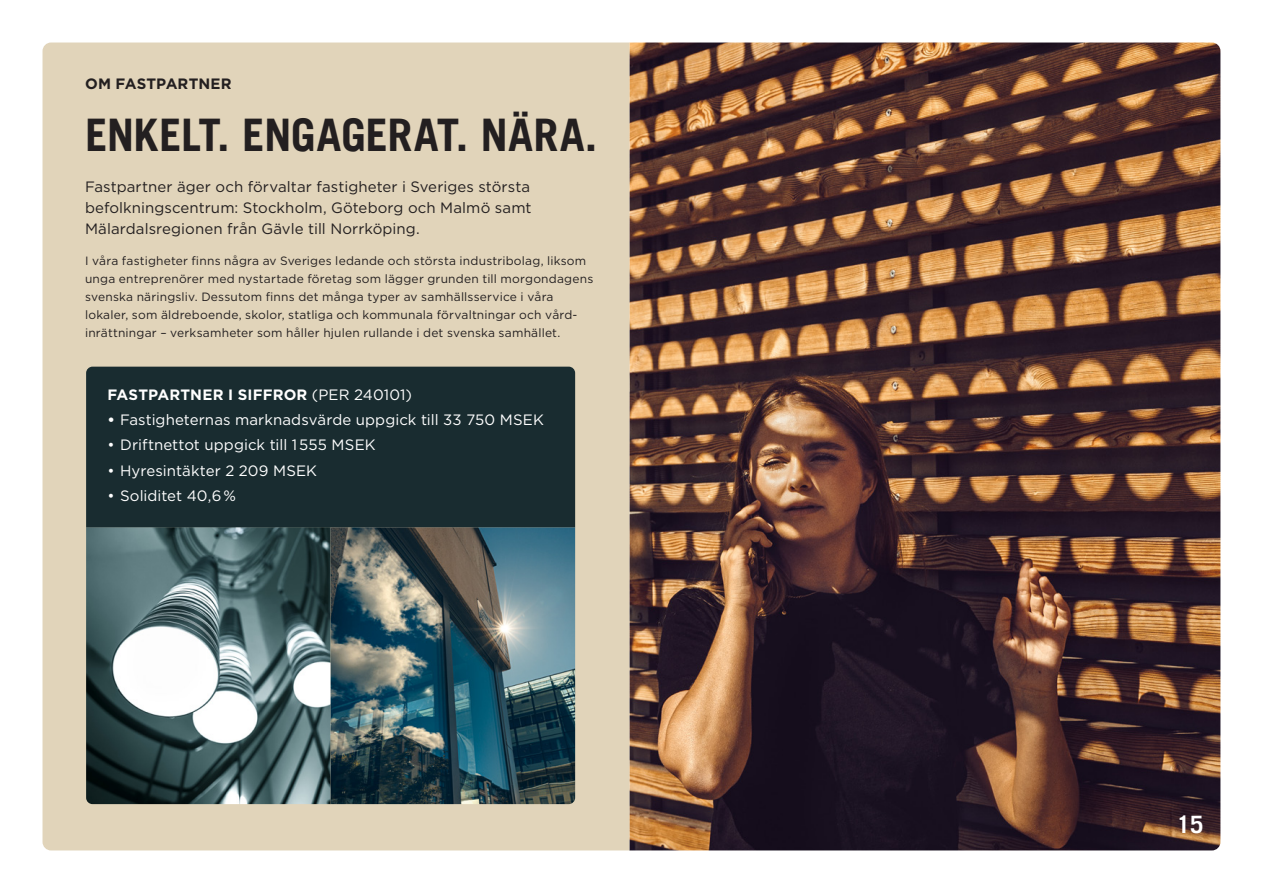
<style>
.page{position:relative;width:1263px;height:893px;background:#fff}
.page>*{position:absolute;margin:0;border:0;box-sizing:border-box;transform-origin:0 0}
.t1{font:700 45px "Trade Gothic LT";letter-spacing:-.01em;color:#231f20}
.t2{font:700 24px "Trade Gothic LT";color:#fff}
.t3{font:15px/21px "Gotham";letter-spacing:.005em;color:#231f20;text-align:justify}
.t4{font:15px "Gotham";letter-spacing:.005em;color:#fff}
.t5{font:700 15px "Gotham";letter-spacing:.01em;color:#fff}
.t6{font:700 15px "Gotham";letter-spacing:.01em;color:#231f20}
.t7{font:12px/18px "Gotham";letter-spacing:.015em;color:#231f20}
.s1{font-weight:400}
.s2{font-weight:700}
</style>
<div class="page">
<img style="left:629px;top:43px;width:591px;height:807px">
<div style="left:43px;top:43px;width:586px;height:807px;background:#e1d4ba"></div>
<img style="left:86px;top:527px;width:489px;height:277px">
<div style="left:86px;top:367px;width:489px;height:160px;background:#192c30"></div>
<p class="t6" style="left:85px;top:73px;width:148px">OM FASTPARTNER</p>
<p class="t1" style="left:85px;top:107px;width:514px">ENKELT. ENGAGERAT. NÄRA.</p>
<p class="t3" style="left:85px;top:176px;width:448px">Fastpartner äger och förvaltar fastigheter i Sveriges största befolkningscentrum: Stockholm, Göteborg och Malmö samt Mälardalsregionen från Gävle till Norrköping.</p>
<p class="t7" style="left:85px;top:252px;width:510px">I våra fastigheter finns några av Sveriges ledande och största industribolag, liksom unga entreprenörer med nystartade företag som lägger grunden till morgondagens svenska näringsliv. Dessutom finns det många typer av samhällsservice i våra lokaler, som äldreboende, skolor, statliga och kommunala förvaltningar och vård&shy;inrättningar – verksamheter som håller hjulen rullande i det svenska samhället.</p>
<p class="t5" style="left:107px;top:385px;width:306px">FASTPARTNER I SIFFROR <span class="s1">(PER 240101)</span></p>
<p class="t4" style="left:107px;top:410px;width:438px"><span class="s2">•</span> Fastigheternas marknadsvärde uppgick till 33 750 MSEK</p>
<p class="t4" style="left:107px;top:435px;width:270px">• Driftnettot uppgick till 1 555 MSEK</p>
<p class="t4" style="left:107px;top:461px;width:211px">• Hyresintäkter 2 209 MSEK</p>
<p class="t4" style="left:107px;top:486px;width:130px">• Soliditet 40,6 %</p>
<h2 class="t2" style="left:1177px;top:810px;width:28px">15</h2>
</div>
